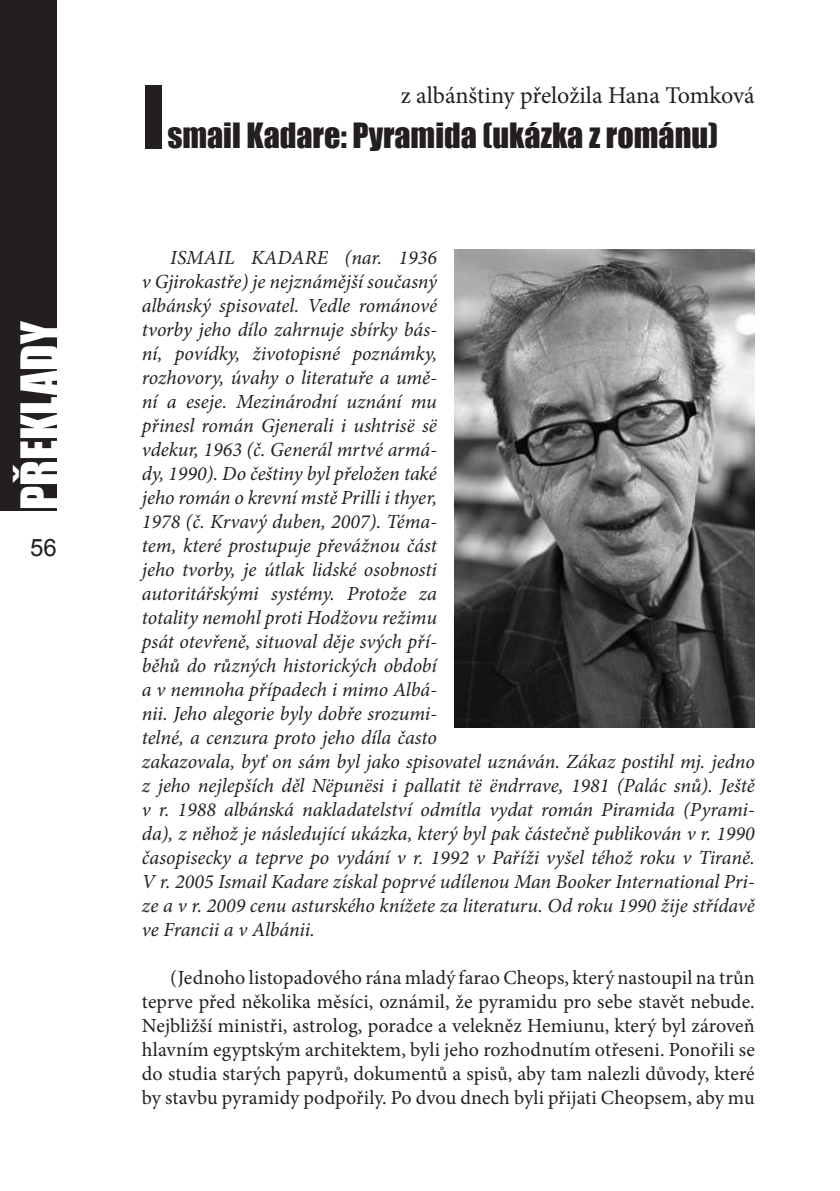
<style>
.page{position:relative;width:840px;height:1191px;background:#fff}
.page>*{position:absolute;margin:0;border:0;box-sizing:border-box;transform-origin:0 0}
.t1{font:80px "Impact";color:#231f20}
.t2{font:48px "Impact";color:#fff}
.t3{font:32px "Impact";color:#231f20}
.t4{font:24px "Minion Pro";letter-spacing:-.005em;color:#231f20}
.t5{font:24px "Arial";color:#231f20}
.Stať_textu{font:italic 20px/24px "Minion Pro";letter-spacing:-.005em;color:#231f20}
.Stať_textu-2{font:20px/24px "Minion Pro";letter-spacing:.005em;color:#231f20;text-align:justify}
</style>
<div class="page">
<div style="left:0;top:0;width:57px;height:510px;background:#231f20"></div>
<img style="left:454px;top:249px;width:300px;height:479px">
<p class="t2" style="left:3px;top:510px;width:191px;rotate:-90deg">PŘEKLADY</p>
<p class="t5" style="left:30px;top:532px;width:14px">56</p>
<p class="t1" style="left:142px;top:55px;width:25px">I</p>
<p class="t4" style="left:400px;top:79px;width:355px">z albánštiny přeložila Hana Tomková</p>
<p class="t3" style="left:167px;top:111px;width:552px">smail Kadare: Pyramida (ukázka z románu)</p>
<p class="Stať_textu" style="left:142px;top:246px;width:614px;text-indent:28px">ISMAIL KADARE (nar. 1936<br>v Gjirokastře) je nejznámější současný<br>albánský spisovatel. Vedle románové<br>tvorby jeho dílo zahrnuje sbírky bás-<br>ní, povídky, životopisné poznámky,<br>rozhovory, úvahy o literatuře a umě-<br>ní a eseje. Mezinárodní uznání mu<br>přinesl román Gjenerali i ushtrisë së<br>vdekur, 1963 (č. Generál mrtvé armá-<br>dy, 1990). Do češtiny byl přeložen také<br>jeho román o krevní mstě Prilli i thyer,<br>1978 (č. Krvavý duben, 2007). Téma-<br>tem, které prostupuje převážnou část<br>jeho tvorby, je útlak lidské osobnosti<br>autoritářskými systémy. Protože za<br>totality nemohl proti Hodžovu režimu<br>psát otevřeně, situoval děje svých pří-<br>běhů do různých historických období<br>a v nemnoha případech i mimo Albá-<br>nii. Jeho alegorie byly dobře srozumi-<br>telné, a cenzura proto jeho díla často<br>zakazovala, byť on sám byl jako spisovatel uznáván. Zákaz postihl mj. jedno z jeho nejlepších děl Nëpunësi i pallatit të ëndrrave, 1981 (Palác snů). Ještě v r. 1988 albánská nakladatelství odmítla vydat román Piramida (Pyrami&shy;da), z něhož je následující ukázka, který byl pak částečně publikován v r. 1990 časopisecky a teprve po vydání v r. 1992 v Paříži vyšel téhož roku v Tiraně.<br>V r. 2005 Ismail Kadare získal poprvé udílenou Man Booker International Pri&shy;ze a v r. 2009 cenu asturského knížete za literaturu. Od roku 1990 žije střídavě ve Francii a v Albánii.</p>
<p class="Stať_textu-2" style="left:142px;top:966px;width:614px;text-indent:28px">(Jednoho listopadového rána mladý farao Cheops, který nastoupil na trůn teprve před několika měsíci, oznámil, že pyramidu pro sebe stavět nebude.<br>Nejbližší ministři, astrolog, poradce a velekněz Hemiunu, který byl zároveň hlavním egyptským architektem, byli jeho rozhodnutím otřeseni. Ponořili se do studia starých papyrů, dokumentů a spisů, aby tam nalezli důvody, které by stavbu pyramidy podpořily. Po dvou dnech byli přijati Cheopsem, aby mu</p>
</div>
